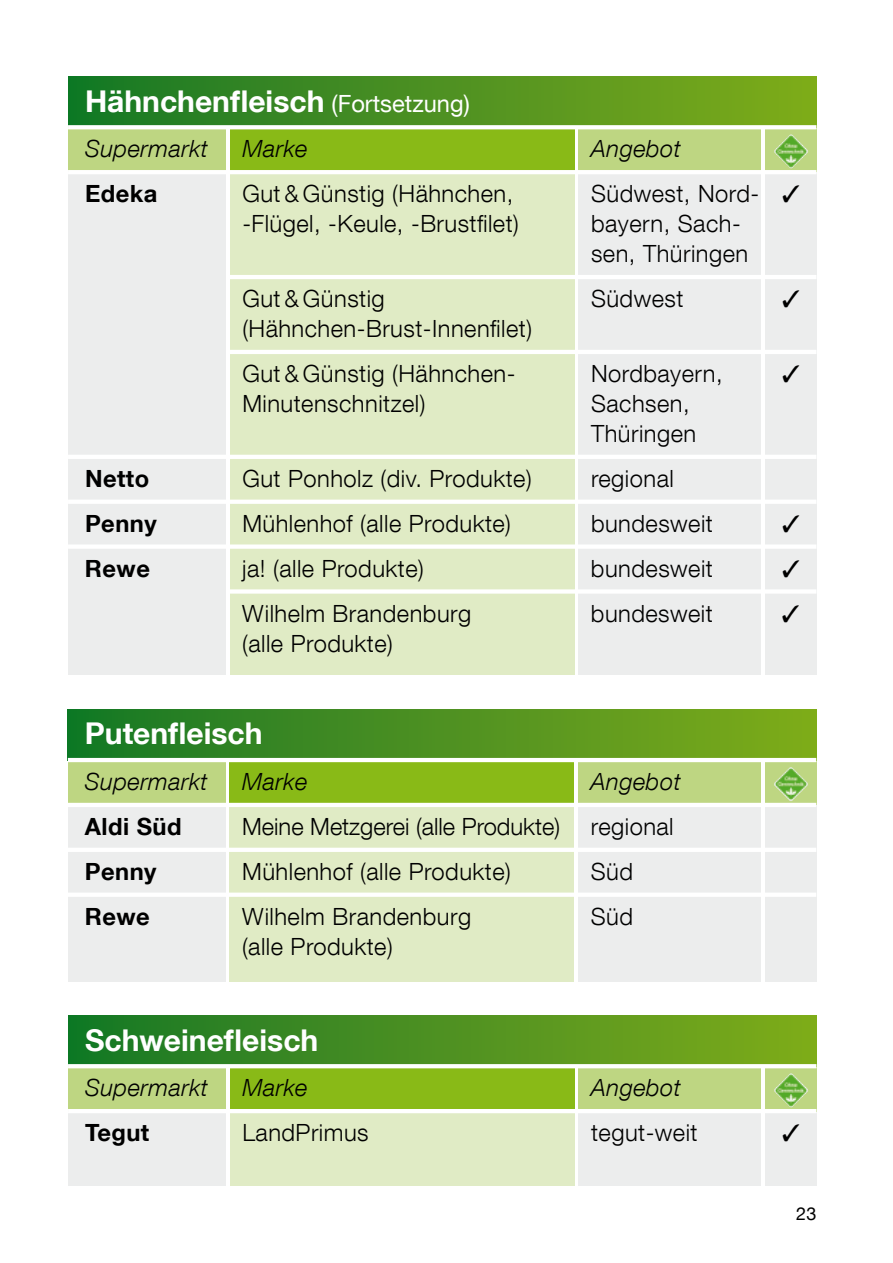
<style>
.page{position:relative;width:893px;height:1263px;background:#fff}
.page>*{position:absolute;margin:0;border:0;box-sizing:border-box;transform-origin:0 0}
.t1{font:700 30px "Helvetica Neue LT Com";color:#fff}
.t2{font:300 23.7px/30px "Helvetica Neue LT Com";letter-spacing:.02em;color:#000}
.t3{font:italic 300 23.7px "Helvetica Neue LT Com";letter-spacing:.02em;color:#000}
.t4{font:700 23.7px "Helvetica Neue LT Com";letter-spacing:.02em;color:#000}
.t5{font:300 23.7px "Helvetica Neue LT Com";color:#000}
.t6{font:18px "Helvetica Neue LT Com";color:#000}
.s1{font-weight:400;font-size:23.7px}
</style>
<div class="page">
<div style="left:68px;top:128px;width:157px;height:46px;background:#bed682"></div>
<div style="left:230px;top:128px;width:344px;height:46px;background:#89ba17"></div>
<div style="left:578px;top:128px;width:183px;height:46px;background:#bed682"></div>
<div style="left:766px;top:128px;width:51px;height:46px;background:#bed682"></div>
<div style="left:68px;top:77px;width:748px;height:51px;background:linear-gradient(to right,#167726,#81ab1b)"></div>
<img style="left:774px;top:134px;width:34px;height:34px">
<div style="left:68px;top:173px;width:158px;height:502px;background:#eceded"></div>
<div style="left:230px;top:173px;width:344px;height:502px;background:#e0ebc5"></div>
<div style="left:578px;top:173px;width:183px;height:502px;background:#eceded"></div>
<div style="left:766px;top:173px;width:51px;height:502px;background:#eceded"></div>
<svg style="left:68px;top:125px;width:748px;height:4px"></svg>
<hr style="left:68px;top:170px;width:748px;height:4px;background:#fff">
<hr style="left:230px;top:275px;width:586px;height:4px;background:#fff">
<hr style="left:230px;top:350px;width:586px;height:4px;background:#fff">
<hr style="left:68px;top:455px;width:748px;height:4px;background:#fff">
<hr style="left:68px;top:500px;width:748px;height:4px;background:#fff">
<div style="left:68px;top:544px;width:748px;height:5px;background:#fff"></div>
<div style="left:230px;top:589px;width:586px;height:5px;background:#fff"></div>
<div style="left:68px;top:761px;width:157px;height:46px;background:#bed682"></div>
<div style="left:230px;top:761px;width:344px;height:46px;background:#89ba17"></div>
<div style="left:578px;top:761px;width:183px;height:46px;background:#bed682"></div>
<div style="left:765px;top:761px;width:51px;height:46px;background:#bed682"></div>
<svg style="left:68px;top:709px;width:748px;height:49px"></svg>
<img style="left:774px;top:767px;width:34px;height:34px">
<div style="left:68px;top:805px;width:157px;height:176px;background:#eceded"></div>
<div style="left:230px;top:805px;width:344px;height:176px;background:#e0ebc5"></div>
<div style="left:578px;top:805px;width:183px;height:176px;background:#eceded"></div>
<div style="left:765px;top:805px;width:51px;height:176px;background:#eceded"></div>
<hr style="left:68px;top:758px;width:748px;height:4px;background:#fff">
<hr style="left:68px;top:803px;width:748px;height:4px;background:#fff">
<hr style="left:68px;top:848px;width:748px;height:4px;background:#fff">
<div style="left:68px;top:892px;width:748px;height:5px;background:#fff"></div>
<div style="left:68px;top:1067px;width:157px;height:46px;background:#bed682"></div>
<div style="left:230px;top:1067px;width:344px;height:46px;background:#89ba17"></div>
<div style="left:578px;top:1067px;width:183px;height:46px;background:#bed682"></div>
<div style="left:766px;top:1067px;width:51px;height:46px;background:#bed682"></div>
<div style="left:68px;top:1015px;width:748px;height:52px;background:linear-gradient(to right,#167726,#81ab1b)"></div>
<img style="left:774px;top:1073px;width:34px;height:34px">
<div style="left:68px;top:1111px;width:158px;height:74px;background:#eceded"></div>
<div style="left:230px;top:1111px;width:344px;height:74px;background:#e0ebc5"></div>
<div style="left:578px;top:1111px;width:183px;height:74px;background:#eceded"></div>
<div style="left:766px;top:1111px;width:51px;height:74px;background:#eceded"></div>
<svg style="left:68px;top:1064px;width:748px;height:4px"></svg>
<hr style="left:68px;top:1109px;width:748px;height:4px;background:#fff">
<p class="t1" style="left:85px;top:82px;width:386px">Hähnchenfleisch <span class="s1">(Fortsetzung)</span></p>
<p class="t3" style="left:85px;top:135px;width:124px">Supermarkt</p>
<p class="t3" style="left:242px;top:135px;width:67px">Marke</p>
<p class="t3" style="left:591px;top:135px;width:91px">Angebot</p>
<p class="t4" style="left:85px;top:179px;width:74px">Edeka</p>
<p class="t2" style="left:242px;top:178px;width:272px">Gut &amp; Günstig (Hähnchen,</p>
<p class="t2" style="left:591px;top:178px;width:210px">Südwest, Nord- ✓</p>
<p class="t2" style="left:242px;top:208px;width:278px">-Flügel, -Keule, -Brustfilet)</p>
<p class="t2" style="left:591px;top:208px;width:159px">bayern, Sach&shy;sen, Thüringen</p>
<p class="t2" style="left:242px;top:283px;width:144px">Gut &amp; Günstig</p>
<p class="t2" style="left:591px;top:283px;width:94px">Südwest</p>
<p class="t2" style="left:242px;top:306px;width:291px;line-height:45px">(Hähnchen-Brust-Innenfilet)<br>Gut &amp; Günstig (Hähnchen-</p>
<p class="t2" style="left:591px;top:358px;width:133px">Nordbayern,</p>
<p class="t2" style="left:242px;top:388px;width:185px">Minutenschnitzel)</p>
<p class="t2" style="left:591px;top:388px;width:107px">Sachsen,<br>Thüringen</p>
<p class="t4" style="left:85px;top:464px;width:66px">Netto</p>
<p class="t2" style="left:242px;top:463px;width:291px">Gut Ponholz (div. Produkte)</p>
<p class="t2" style="left:591px;top:463px;width:84px">regional</p>
<p class="t4" style="left:85px;top:508px;width:73px">Penny</p>
<p class="t2" style="left:242px;top:508px;width:270px">Mühlenhof (alle Produkte)</p>
<p class="t2" style="left:591px;top:508px;width:123px">bundesweit</p>
<p class="t4" style="left:85px;top:553px;width:67px">Rewe</p>
<p class="t2" style="left:242px;top:553px;width:183px">ja! (alle Produkte)</p>
<p class="t2" style="left:591px;top:553px;width:123px">bundesweit</p>
<p class="t2" style="left:242px;top:598px;width:231px">Wilhelm Brandenburg</p>
<p class="t2" style="left:591px;top:598px;width:123px">bundesweit</p>
<p class="t2" style="left:242px;top:628px;width:152px">(alle Produkte)</p>
<p class="t1" style="left:85px;top:715px;width:179px">Putenfleisch</p>
<p class="t3" style="left:85px;top:767px;width:124px">Supermarkt</p>
<p class="t3" style="left:242px;top:767px;width:67px">Marke</p>
<p class="t3" style="left:591px;top:767px;width:91px">Angebot</p>
<p class="t4" style="left:85px;top:812px;width:98px">Aldi Süd</p>
<p class="t5" style="left:242px;top:812px;width:319px">Meine Metzgerei (alle Produkte)</p>
<p class="t2" style="left:591px;top:811px;width:84px">regional</p>
<p class="t4" style="left:85px;top:857px;width:73px">Penny</p>
<p class="t2" style="left:242px;top:856px;width:270px">Mühlenhof (alle Produkte)</p>
<p class="t2" style="left:591px;top:856px;width:44px">Süd</p>
<p class="t4" style="left:85px;top:901px;width:67px">Rewe</p>
<p class="t2" style="left:242px;top:901px;width:231px">Wilhelm Brandenburg</p>
<p class="t2" style="left:591px;top:901px;width:44px">Süd</p>
<p class="t2" style="left:242px;top:931px;width:152px">(alle Produkte)</p>
<p class="t1" style="left:85px;top:1021px;width:235px">Schweinefleisch</p>
<p class="t3" style="left:85px;top:1074px;width:124px">Supermarkt</p>
<p class="t3" style="left:242px;top:1074px;width:67px">Marke</p>
<p class="t3" style="left:591px;top:1074px;width:91px">Angebot</p>
<p class="t4" style="left:85px;top:1118px;width:66px">Tegut</p>
<p class="t2" style="left:242px;top:1117px;width:128px">LandPrimus</p>
<p class="t2" style="left:591px;top:1117px;width:108px">tegut-weit</p>
<p class="t6" style="left:796px;top:1202px;width:22px">23</p>
</div>
